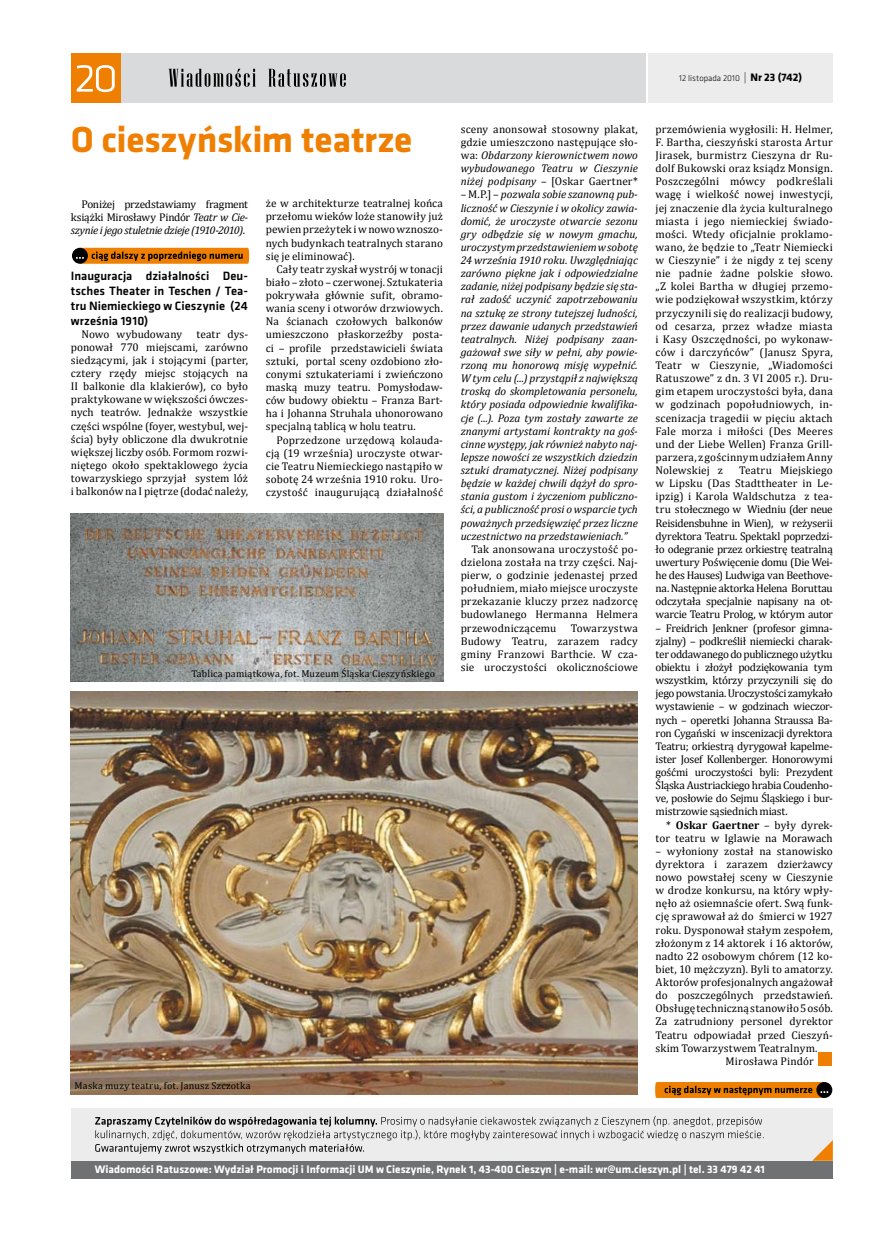
<style>
.page{position:relative;width:886px;height:1251px;background:#fff}
.page>*{position:absolute;margin:0;border:0;box-sizing:border-box;transform-origin:0 0}
.t1{font:700 37.5px "Klavika";letter-spacing:-.01em;color:#ee7f00}
.t2{font:500 12.5px/15px "Klavika";letter-spacing:.005em;color:#000;text-align:justify}
.t3{font:11.25px/13.1px "Cambria";letter-spacing:.005em;color:#000;text-align:justify}
.t4{font:italic 11.25px/13.1px "Cambria";letter-spacing:-.005em;color:#000;text-align:justify}
.t5{font:700 11.25px "Klavika";color:#fff}
.t6{font:10px "Cambria";letter-spacing:.02em;color:#000}
.t7{font:300 8.75px "Klavika";color:#000}
.s1{font-style:italic}
.s2{font-style:normal}
.s3{font-size:11.25px}
.s4{font-weight:700;font-size:11.25px}
.s5{font-weight:700}
</style>
<div class="page">
<div style="left:648px;top:53px;width:185px;height:50px;background:#ececed"></div>
<div style="left:71px;top:1107px;width:762px;height:71px;background:#ececed"></div>
<div style="left:71px;top:1161px;width:762px;height:17px;background:#707173"></div>
<svg style="left:95px;top:1116px;width:668px;height:38px"></svg>
<svg style="left:812px;top:1140px;width:21px;height:21px"></svg>
<div style="left:71px;top:54px;width:574px;height:49px;background:#d9dadb"></div>
<svg style="left:268px;top:69px;width:78px;height:18px"></svg>
<svg style="left:169px;top:69px;width:87px;height:18px"></svg>
<div style="left:71px;top:54px;width:49px;height:49px;background:#ee7f00"></div>
<svg style="left:77px;top:65px;width:38px;height:27px"></svg>
<img style="left:71px;top:691px;width:567px;height:403px">
<img style="left:71px;top:514px;width:372px;height:167px">
<svg style="left:72px;top:248px;width:16px;height:16px"></svg>
<svg style="left:76px;top:248px;width:173px;height:16px;background:#b96505"></svg>
<svg style="left:816px;top:1082px;width:16px;height:16px"></svg>
<div style="left:817px;top:1083px;width:14px;height:14px;background:#000;border-radius:50%"></div>
<svg style="left:655px;top:1082px;width:173px;height:16px;background:#ba6402"></svg>
<div style="left:818px;top:1052px;width:14px;height:14px;background:#ee7f00"></div>
<h1 class="t1" style="left:71px;top:113px;width:343px">O cieszyńskim teatrze</h1>
<p class="t3" style="left:71px;top:197px;width:179px;text-indent:11px">Poniżej przedstawiamy fragment książki Mirosławy Pindór <span class="s1">Teatr w Cie&shy;szynie i jego stuletnie dzieje (1910-2010)</span>.</p>
<p class="t2" style="left:71px;top:268px;width:179px">Inauguracja działalności Deu&shy;tsches Theater in Teschen / Tea&shy;tru Niemieckiego w Cieszynie (24 września 1910)</p>
<p class="t3" style="left:81px;top:327px;width:102px">Nowo wybudowany</p>
<p class="t3" style="left:71px;top:327px;width:179px;text-indent:126px">teatr dys&shy;ponował 770 miejscami, zarówno siedzącymi, jak i stojącymi (parter, cztery rzędy miejsc stojących na II balkonie dla klakierów), co było praktykowane w większości ówczes&shy;nych teatrów. Jednakże wszystkie części wspólne (foyer, westybul, wej&shy;ścia) były obliczone dla dwukrotnie większej liczby osób. Formom rozwi&shy;niętego około spektaklowego życia towarzyskiego sprzyjał system lóż i balkonów na I piętrze (dodać należy,</p>
<p class="t3" style="left:266px;top:197px;width:179px">że w architekturze teatralnej końca przełomu wieków loże stanowiły już pewien przeżytek i w nowo wznoszo&shy;nych budynkach teatralnych starano się je eliminować).</p>
<p class="t3" style="left:266px;top:262px;width:179px;text-indent:11px">Cały teatr zyskał wystrój w tonacji biało – złoto – czerwonej. Sztukateria pokrywała głównie sufit, obramo&shy;wania sceny i otworów drzwiowych.<br>Na ścianach czołowych balkonów umieszczono płaskorzeźby posta&shy;ci – profile przedstawicieli świata sztuki, portal sceny ozdobiono zło&shy;conymi sztukateriami i zwieńczono maską muzy teatru. Pomysłodaw&shy;ców budowy obiektu – Franza Bart&shy;ha i Johanna Struhala uhonorowano specjalną tablicą w holu teatru.</p>
<p class="t3" style="left:266px;top:433px;width:179px;text-indent:11px">Poprzedzone urzędową kolauda&shy;cją (19 września) uroczyste otwar&shy;cie Teatru Niemieckiego nastąpiło w sobotę 24 września 1910 roku. Uro&shy;czystość inaugurującą działalność</p>
<p class="t6" style="left:191px;top:667px;width:245px">Tablica pamiątkowa, fot. Muzeum Śląska Cieszyńskiego</p>
<p class="t3" style="left:461px;top:122px;width:179px">sceny anonsował stosowny plakat, gdzie umieszczono następujące sło&shy;wa: <span class="s1">Obdarzony kierownictwem nowo wybudowanego Teatru w Cieszynie niżej podpisany</span> – [Oskar Gaertner*</p>
<p class="t4" style="left:461px;top:188px;width:179px"><span class="s2">– M.P.] –</span> pozwala sobie szanowną pub&shy;liczność w Cieszynie i w okolicy zawia&shy;domić, że uroczyste otwarcie sezonu gry odbędzie się w nowym gmachu, uroczystym przedstawieniem w sobotę 24 września 1910 roku. Uwzględniając zarówno piękne jak i odpowiedzialne zadanie, niżej podpisany będzie się sta&shy;rał zadość uczynić zapotrzebowaniu na sztukę ze strony tutejszej ludności, przez dawanie udanych przedstawień teatralnych. Niżej podpisany zaan&shy;gażował swe siły w pełni, aby powie&shy;rzoną mu honorową misję wypełnić.<br>W tym celu (...) przystąpił z największą troską do skompletowania personelu, który posiada odpowiednie kwalifika&shy;cje (...). Poza tym zostały zawarte ze znanymi artystami kontrakty na goś&shy;cinne występy, jak również nabyto naj&shy;lepsze nowości ze wszystkich dziedzin sztuki dramatycznej. Niżej podpisany będzie w każdej chwili dążył do spro&shy;stania gustom i życzeniom publiczno&shy;ści, a publiczność prosi o wsparcie tych poważnych przedsięwzięć przez liczne uczestnictwo na przedstawieniach.”</p>
<p class="t3" style="left:461px;top:542px;width:179px;text-indent:11px">Tak anonsowana uroczystość po&shy;dzielona została na trzy części. Naj&shy;pierw, o godzinie jedenastej przed południem, miało miejsce uroczyste przekazanie kluczy przez nadzorcę budowlanego Hermanna Helmera przewodniczącemu</p>
<p class="t3" style="left:461px;top:621px;width:179px;text-indent:110px">Towarzystwa Budowy Teatru, zarazem radcy gminy Franzowi Barthcie. W cza&shy;sie uroczystości okolicznościowe</p>
<p class="t6" style="left:75px;top:1080px;width:177px">Maska muzy teatru, fot. Janusz Szczotka</p>
<p class="t7" style="left:679px;top:73px;width:124px">12 listopada 2010 <span class="s3">|</span> <span class="s4">Nr 23 (742)</span></p>
<p class="t3" style="left:656px;top:122px;width:179px">przemówienia wygłosili: H. Helmer, F. Bartha, cieszyński starosta Artur Jirasek, burmistrz Cieszyna dr Ru&shy;dolf Bukowski oraz ksiądz Monsign.<br>Poszczególni mówcy podkreślali wagę i wielkość nowej inwestycji, jej znaczenie dla życia kulturalnego miasta i jego niemieckiej świado&shy;mości. Wtedy oficjalnie proklamo&shy;wano, że będzie to „Teatr Niemiecki w Cieszynie” i że nigdy z tej sceny nie padnie żadne polskie słowo. „Z kolei Bartha w długiej przemo&shy;wie podziękował wszystkim, którzy przyczynili się do realizacji budowy, od cesarza, przez władze miasta i Kasy Oszczędności, po wykonaw&shy;ców i darczyńców” (Janusz Spyra, Teatr w Cieszynie, „Wiadomości Ratuszowe” z dn. 3 VI 2005 r.). Dru&shy;gim etapem uroczystości była, dana w godzinach popołudniowych, in&shy;scenizacja tragedii w pięciu aktach Fale morza i miłości (Des Meeres und der Liebe Wellen) Franza Grill&shy;parzera, z gościnnym udziałem Anny Nolewskiej z</p>
<p class="t3" style="left:656px;top:464px;width:179px;text-indent:84px">Teatru Miejskiego w Lipsku (Das Stadttheater in Le&shy;ipzig) i Karola Waldschutza z tea&shy;tru stołecznego w Wiedniu (der neue Reisidensbuhne in Wien), w reżyserii dyrektora Teatru. Spektakl poprzedzi&shy;ło odegranie przez orkiestrę teatralną uwertury Poświęcenie domu (Die Wei&shy;he des Hauses) Ludwiga van Beethove&shy;na. Następnie aktorka Helena Boruttau odczytała specjalnie napisany na ot&shy;warcie Teatru Prolog, w którym autor</p>
<p class="t3" style="left:656px;top:621px;width:179px">– Freidrich Jenkner (profesor gimna&shy;zjalny) – podkreślił niemiecki charak&shy;ter oddawanego do publicznego użytku obiektu i złożył podziękowania tym wszystkim, którzy przyczynili się do jego powstania. Uroczystości zamykało wystawienie – w godzinach wieczor&shy;nych – operetki Johanna Straussa Ba&shy;ron Cygański w inscenizacji dyrektora Teatru; orkiestrą dyrygował kapelme&shy;ister Josef Kollenberger. Honorowymi gośćmi uroczystości byli: Prezydent Śląska Austriackiego hrabia Coudenho&shy;ve, posłowie do Sejmu Śląskiego i bur&shy;mistrzowie sąsiednich miast.</p>
<p class="t3" style="left:656px;top:818px;width:179px;text-align:right">* <span class="s5">Oskar Gaertner</span> – były dyrek&shy;tor teatru w Iglawie na Morawach</p>
<p class="t3" style="left:656px;top:844px;width:179px">– wyłoniony został na stanowisko</p>
<p class="t3" style="left:656px;top:857px;width:179px">dyrektora i zarazem dzierżawcy</p>
<p class="t3" style="left:656px;top:870px;width:179px">nowo powstałej sceny w Cieszynie</p>
<p class="t3" style="left:656px;top:884px;width:179px">w drodze konkursu, na który wpły-</p>
<p class="t3" style="left:656px;top:897px;width:179px">nęło aż osiemnaście ofert. Swą funk-</p>
<p class="t3" style="left:656px;top:910px;width:179px">cję sprawował aż do śmierci w 1927</p>
<p class="t3" style="left:656px;top:923px;width:179px">roku. Dysponował stałym zespołem,</p>
<p class="t3" style="left:656px;top:936px;width:179px">złożonym z 14 aktorek i 16 aktorów,</p>
<p class="t3" style="left:656px;top:949px;width:179px">nadto 22 osobowym chórem (12 ko-</p>
<p class="t3" style="left:656px;top:962px;width:179px">biet, 10 mężczyzn). Byli to amatorzy.</p>
<p class="t3" style="left:656px;top:975px;width:179px">Aktorów profesjonalnych angażował</p>
<p class="t3" style="left:656px;top:989px;width:179px">do poszczególnych przedstawień.</p>
<p class="t3" style="left:656px;top:1002px;width:179px">Obsługę techniczną stanowiło 5 osób.</p>
<p class="t3" style="left:656px;top:1015px;width:179px">Za zatrudniony personel dyrektor</p>
<p class="t3" style="left:656px;top:1028px;width:179px">Teatru odpowiadał przed Cieszyń-</p>
<p class="t3" style="left:656px;top:1041px;width:163px">skim Towarzystwem Teatralnym.</p>
<p class="t3" style="left:725px;top:1054px;width:90px">Mirosława Pindór</p>
<p class="t5" style="left:95px;top:1161px;width:671px">Wiadomości Ratuszowe: Wydział Promocji i Informacji UM w Cieszynie, Rynek 1, 43-400 Cieszyn | e-mail: wr@um.cieszyn.pl | tel. 33 479 42 41</p>
</div>
